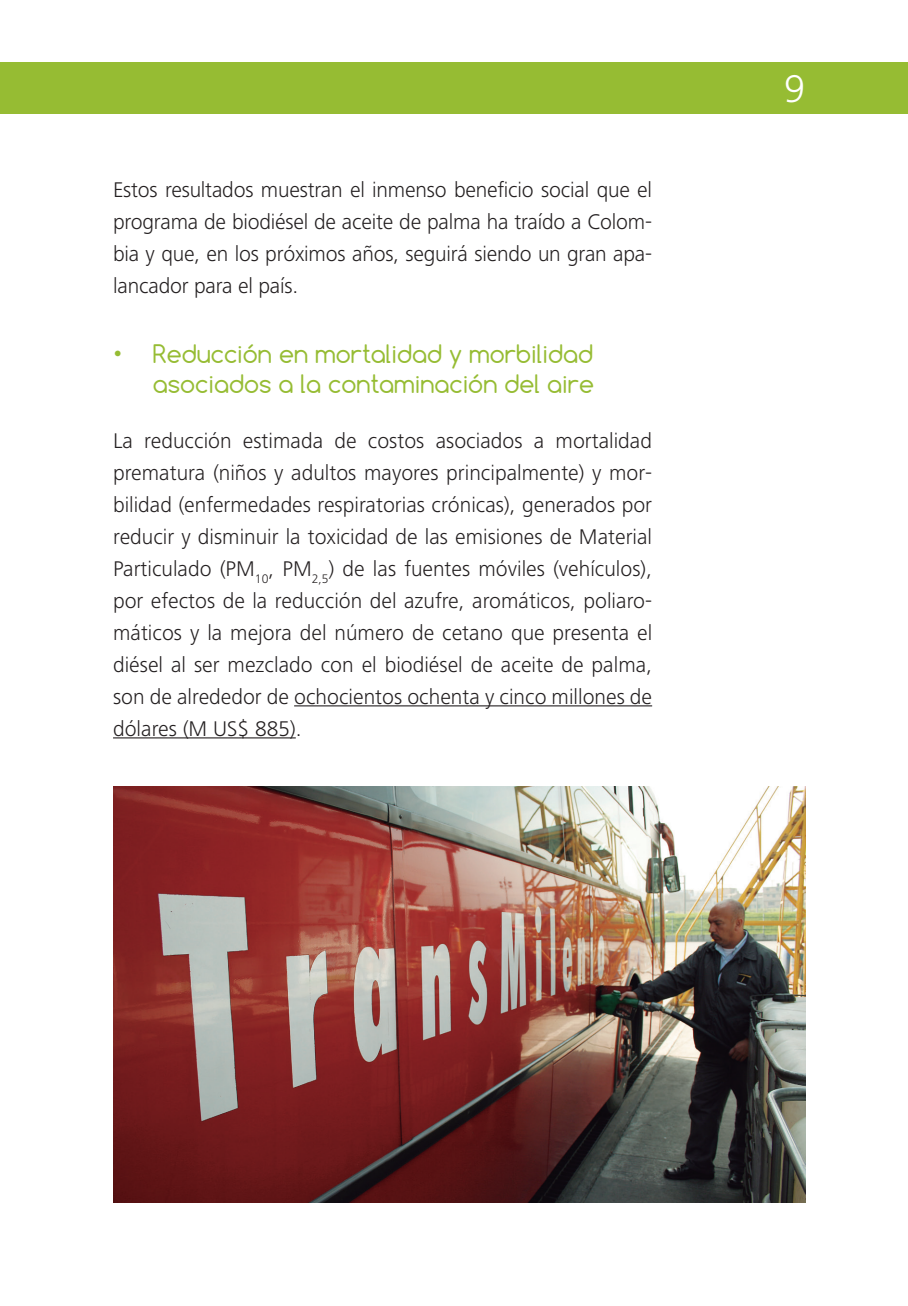
<style>
.page{position:relative;width:908px;height:1306px;background:#fff}
.page>*{position:absolute;margin:0;border:0;box-sizing:border-box;transform-origin:0 0}
.t1{font:300 40px "Frutiger Next LT";color:#fff}
.Viñetas{font:24px "Comfortaa";color:#96bc33}
.texto{font:300 22px/32px "Frutiger Next LT";letter-spacing:-.01em;color:#231f20;text-align:justify}
</style>
<div class="page">
<div style="left:0;top:62px;width:907px;height:51px;background:#96bc33"></div>
<hr style="left:294px;top:705px;width:358px;height:1px;background:#231f20">
<hr style="left:113px;top:737px;width:183px;height:1px;background:#231f20">
<img style="left:113px;top:786px;width:692px;height:415px">
<p class="texto" style="left:113px;top:174px;width:540px">Estos resultados muestran el inmenso beneficio social que el programa de biodiésel de aceite de palma ha traído a Colom&shy;bia y que, en los próximos años, seguirá siendo un gran apa&shy;lancador para el país.</p>
<p class="Viñetas" style="left:113px;top:338px;width:481px">• Reducción en mortalidad y morbilidad</p>
<p class="Viñetas" style="left:153px;top:368px;width:442px">asociados a la contaminación del aire</p>
<p class="texto" style="left:113px;top:424px;width:540px">La reducción estimada de costos asociados a mortalidad prematura (niños y adultos mayores principalmente) y mor&shy;bilidad (enfermedades respiratorias crónicas), generados por reducir y disminuir la toxicidad de las emisiones de Material Particulado (PM<sub>10</sub>, PM<sub>2,5</sub>) de las fuentes móviles (vehículos), por efectos de la reducción del azufre, aromáticos, poliaro&shy;máticos y la mejora del número de cetano que presenta el diésel al ser mezclado con el biodiésel de aceite de palma, son de alrededor de ochocientos ochenta y cinco millones de dólares (M US$ 885).</p>
<h1 class="t1" style="left:783px;top:67px;width:23px">9</h1>
</div>
